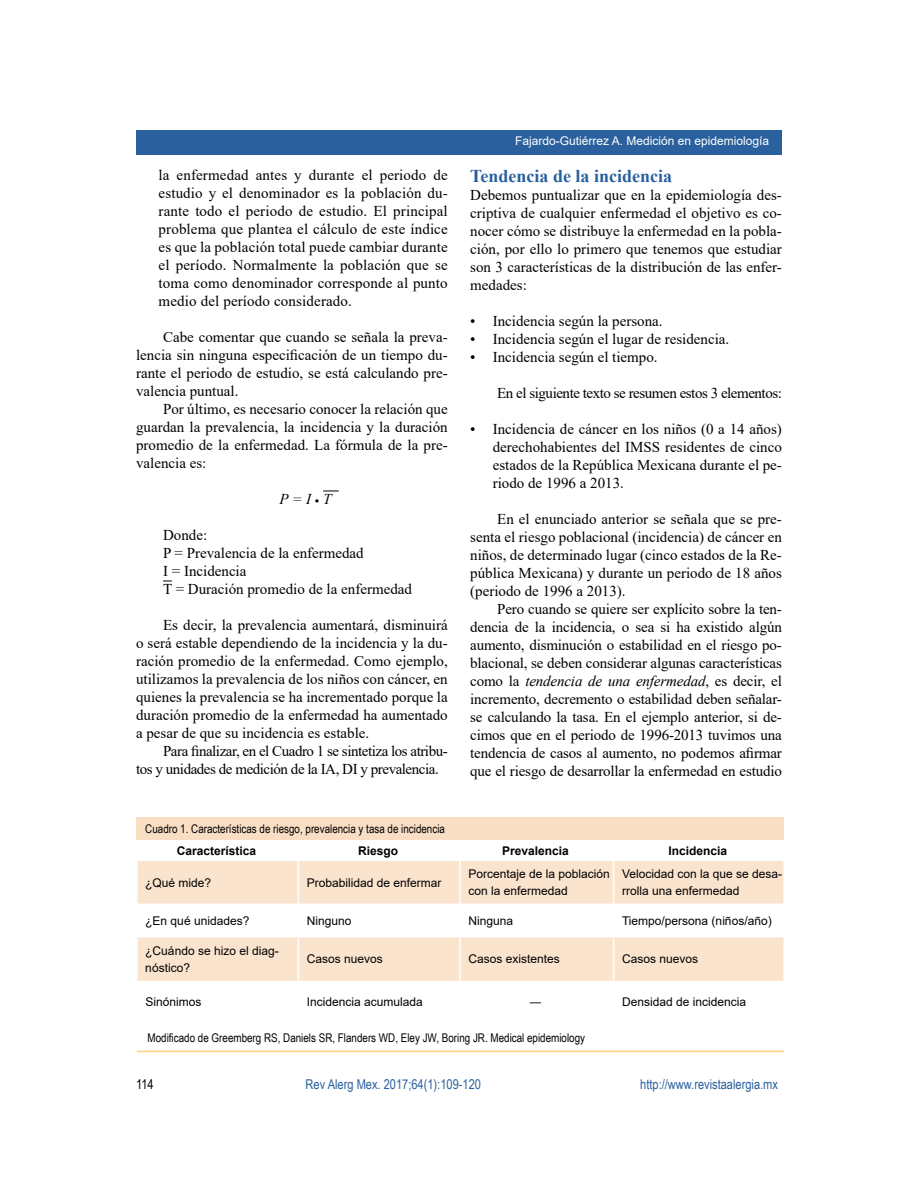
<style>
.page{position:relative;width:918px;height:1188px;background:#fff}
.page>*{position:absolute;margin:0;border:0;box-sizing:border-box;transform-origin:0 0}
.t1{font:700 18px "Times New Roman";color:#29609d}
.t2{font:15px/18px "Times New Roman";color:#000;text-align:justify}
.t3{font:15px/18px "Times New Roman";letter-spacing:-.03em;color:#000}
.t4{font:italic 15px "Times New Roman";color:#000}
.t5{font:13.5px "Arial Narrow";color:#29609d}
.t6{font:13.5px "Arial Narrow";color:#000}
.t7{font:12px/16.5px "Arial";color:#000}
.t8{font:12px "Arial Narrow";color:#000}
.t9{font:12px "Arial";color:#fff}
.t10{font:700 12px "Arial";color:#000}
.s1{font-size:7.5px}
.s2{font-style:italic}
</style>
<div class="page">
<div style="left:136px;top:130px;width:646px;height:24px;background:#29609d"></div>
<svg style="left:323px;top:491px;width:16px;height:1px"></svg>
<div style="left:137px;top:817px;width:647px;height:23px;background:#fadec4"></div>
<svg style="left:138px;top:861px;width:645px;height:120px;fill:#fbe4ce"></svg>
<hr style="left:298px;top:861px;width:1px;height:43px;background:#fff">
<hr style="left:459px;top:861px;width:2px;height:43px;background:#fff">
<hr style="left:613px;top:861px;width:1px;height:43px;background:#fff">
<hr style="left:298px;top:937px;width:1px;height:44px;background:#fff">
<hr style="left:459px;top:937px;width:2px;height:44px;background:#fff">
<hr style="left:613px;top:937px;width:1px;height:44px;background:#fff">
<hr style="left:137px;top:1051px;width:161px;height:1px;background:#ffce7b">
<hr style="left:298px;top:1051px;width:162px;height:1px;background:#ffce7b">
<hr style="left:460px;top:1051px;width:154px;height:1px;background:#ffce7b">
<hr style="left:614px;top:1051px;width:170px;height:1px;background:#ffce7b">
<p class="t2" style="left:159px;top:166px;width:291px">la enfermedad antes y durante el periodo de estudio y el denominador es la población du&shy;rante todo el periodo de estudio. El principal problema que plantea el cálculo de este índice es que la población total puede cambiar durante el período. Normalmente la población que se toma como denominador corresponde al punto medio del período considerado.</p>
<p class="t2" style="left:136px;top:328px;width:313px;text-indent:27px">Cabe comentar que cuando se señala la preva&shy;lencia sin ninguna especificación de un tiempo du&shy;rante el periodo de estudio, se está calculando pre&shy;valencia puntual.</p>
<p class="t2" style="left:136px;top:400px;width:313px;text-indent:27px">Por último, es necesario conocer la relación que guardan la prevalencia, la incidencia y la duración promedio de la enfermedad. La fórmula de la pre&shy;valencia es:</p>
<p class="t4" style="left:280px;top:489px;width:53px">P = I <span class="s1">●</span> T</p>
<p class="t2" style="left:163px;top:526px;width:250px;text-align:left">Donde:<br>P = Prevalencia de la enfermedad<br>I = Incidencia<br>T = Duración promedio de la enfermedad</p>
<p class="t2" style="left:136px;top:616px;width:313px;text-indent:27px">Es decir, la prevalencia aumentará, disminuirá o será estable dependiendo de la incidencia y la du&shy;ración promedio de la enfermedad. Como ejemplo, utilizamos la prevalencia de los niños con cáncer, en quienes la prevalencia se ha incrementado porque la duración promedio de la enfermedad ha aumentado a pesar de que su incidencia es estable.</p>
<p class="t3" style="left:136px;top:742px;width:313px;text-indent:27px">Para finalizar, en el Cuadro 1 se sintetiza los atribu&shy;tos y unidades de medición de la IA, DI y prevalencia.</p>
<p class="t9" style="left:515px;top:133px;width:256px">Fajardo-Gutiérrez A. Medición en epidemiología</p>
<p class="t1" style="left:470px;top:163px;width:203px">Tendencia de la incidencia</p>
<p class="t2" style="left:470px;top:186px;width:313px">Debemos puntualizar que en la epidemiología des&shy;criptiva de cualquier enfermedad el objetivo es co&shy;nocer cómo se distribuye la enfermedad en la pobla&shy;ción, por ello lo primero que tenemos que estudiar son 3 características de la distribución de las enfer&shy;medades:</p>
<p class="t2" style="left:470px;top:312px;width:194px">• Incidencia según la persona.</p>
<p class="t2" style="left:470px;top:330px;width:261px">• Incidencia según el lugar de residencia.</p>
<p class="t2" style="left:470px;top:348px;width:189px">• Incidencia según el tiempo.</p>
<p class="t3" style="left:497px;top:384px;width:286px">En el siguiente texto se resumen estos 3 elementos:</p>
<p class="t2" style="left:493px;top:420px;width:291px;text-indent:-22px">• Incidencia de cáncer en los niños (0 a 14 años) derechohabientes del IMSS residentes de cinco estados de la República Mexicana durante el pe&shy;riodo de 1996 a 2013.</p>
<p class="t2" style="left:470px;top:510px;width:313px;text-indent:27px">En el enunciado anterior se señala que se pre&shy;senta el riesgo poblacional (incidencia) de cáncer en niños, de determinado lugar (cinco estados de la Re&shy;pública Mexicana) y durante un periodo de 18 años (periodo de 1996 a 2013).</p>
<p class="t2" style="left:470px;top:600px;width:313px;text-indent:27px">Pero cuando se quiere ser explícito sobre la ten&shy;dencia de la incidencia, o sea si ha existido algún aumento, disminución o estabilidad en el riesgo po&shy;blacional, se deben considerar algunas características como la <span class="s2">tendencia de una enfermedad</span>, es decir, el incremento, decremento o estabilidad deben señalar&shy;se calculando la tasa. En el ejemplo anterior, si de&shy;cimos que en el periodo de 1996-2013 tuvimos una tendencia de casos al aumento, no podemos afirmar que el riesgo de desarrollar la enfermedad en estudio</p>
<p class="t8" style="left:145px;top:820px;width:301px">Cuadro 1. Características de riesgo, prevalencia y tasa de incidencia</p>
<p class="t10" style="left:177px;top:842px;width:81px">Característica</p>
<p class="t10" style="left:358px;top:842px;width:42px">Riesgo</p>
<p class="t10" style="left:502px;top:842px;width:68px">Prevalencia</p>
<p class="t10" style="left:668px;top:842px;width:60px">Incidencia</p>
<p class="t7" style="left:145px;top:874px;width:68px">¿Qué mide?</p>
<p class="t7" style="left:307px;top:874px;width:136px">Probabilidad de enfermar</p>
<p class="t7" style="left:468px;top:866px;width:143px">Porcentaje de la población con la enfermedad</p>
<p class="t7" style="left:622px;top:866px;width:162px">Velocidad con la que se desa&shy;rrolla una enfermedad</p>
<p class="t7" style="left:145px;top:912px;width:106px">¿En qué unidades?</p>
<p class="t7" style="left:307px;top:912px;width:46px">Ninguno</p>
<p class="t7" style="left:468px;top:912px;width:46px">Ninguna</p>
<p class="t7" style="left:622px;top:912px;width:151px">Tiempo/persona (niños/año)</p>
<p class="t7" style="left:145px;top:943px;width:135px">¿Cuándo se hizo el diag&shy;nóstico?</p>
<p class="t7" style="left:307px;top:951px;width:78px">Casos nuevos</p>
<p class="t7" style="left:468px;top:951px;width:93px">Casos existentes</p>
<p class="t7" style="left:622px;top:951px;width:78px">Casos nuevos</p>
<p class="t7" style="left:145px;top:994px;width:58px">Sinónimos</p>
<p class="t7" style="left:307px;top:994px;width:118px">Incidencia acumulada</p>
<p class="t7" style="left:530px;top:994px;width:13px">―</p>
<p class="t7" style="left:622px;top:994px;width:126px">Densidad de incidencia</p>
<p class="t8" style="left:148px;top:1029px;width:439px">Modificado de Greemberg RS, Daniels SR, Flanders WD, Eley JW, Boring JR. Medical epidemiology</p>
<p class="t6" style="left:136px;top:1074px;width:19px">114</p>
<p class="t5" style="left:306px;top:1074px;width:177px">Rev Alerg Mex. 2017;64(1):109-120</p>
<p class="t5" style="left:640px;top:1075px;width:139px">http://www.revistaalergia.mx</p>
</div>
